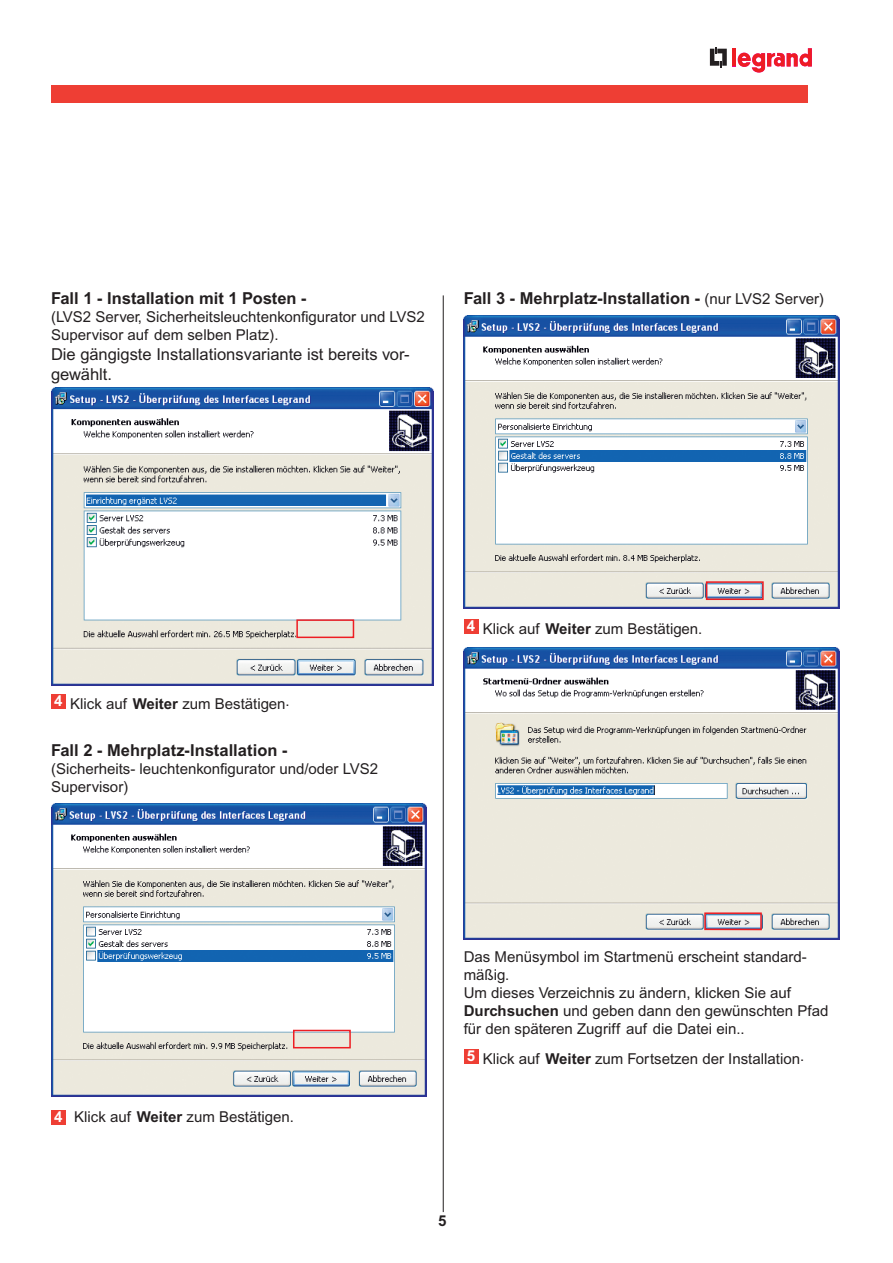
<style>
.page{position:relative;width:893px;height:1263px;background:#fff}
.page>*{position:absolute;margin:0;border:0;box-sizing:border-box;transform-origin:0 0}
.t1{font:700 16.5px "Arial";color:#231f20}
.t2{font:16.5px/19.8px "Arial";color:#231f20}
.t3{font:15px/18px "Arial";color:#231f20}
.t4{font:700 15px "Arial";color:#231f20}
.s1{font-weight:400;font-size:15px}
.s2{font-weight:700}
.s3{font-weight:700;color:#fff}
</style>
<div class="page">
<div style="left:51px;top:85px;width:757px;height:17px;background:#ee3e34"></div>
<svg style="left:710px;top:47px;width:17px;height:20px"></svg>
<hr style="left:732px;top:48px;width:4px;height:19px;background:#ed028c">
<hr style="left:732px;top:48px;width:4px;height:18px;background:#ee1d23">
<svg style="left:738px;top:48px;width:74px;height:25px"></svg>
<img style="left:464px;top:316px;width:375px;height:293px">
<div style="left:464px;top:619px;width:15px;height:15px;background:#ee3e34"></div>
<img style="left:464px;top:647px;width:375px;height:293px">
<div style="left:704px;top:912px;width:58px;height:18px;border:2px solid #ee1d23"></div>
<div style="left:464px;top:1049px;width:15px;height:15px;background:#ee3e34"></div>
<div style="left:706px;top:581px;width:58px;height:19px;border:2px solid #ee1d23"></div>
<img style="left:51px;top:387px;width:383px;height:298px">
<div style="left:51px;top:694px;width:15px;height:15px;background:#ee3e34"></div>
<img style="left:51px;top:803px;width:376px;height:293px">
<div style="left:51px;top:1110px;width:15px;height:15px;background:#ee3e34"></div>
<hr style="left:443px;top:295px;width:1px;height:917px;background:#231f20">
<div style="left:296px;top:619px;width:58px;height:19px;border:2px solid #ee1d23"></div>
<div style="left:293px;top:1030px;width:58px;height:18px;border:2px solid #ee1d23"></div>
<p class="t1" style="left:51px;top:289px;width:257px">Fall 1 - Installation mit 1 Posten -</p>
<p class="t3" style="left:51px;top:308px;width:375px">(LVS2 Server, Sicherheitsleuchtenkonfigurator und LVS2<br>Supervisor auf dem selben Platz).</p>
<p class="t2" style="left:51px;top:344px;width:360px">Die gängigste I nstallationsvariante ist bereits vor&shy;gewählt.</p>
<p class="t1" style="left:464px;top:289px;width:362px">Fall 3 - Mehrplatz-Installation - <span class="s1">(nur LVS2 Server)</span></p>
<p class="t3" style="left:54px;top:695px;width:237px"><sup>4</sup> Klick auf <span class="s2">Weiter</span> zum Bestätigen.</p>
<p class="t1" style="left:51px;top:740px;width:238px">Fall 2 - Mehrplatz-Installation -</p>
<p class="t3" style="left:51px;top:759px;width:328px">(Sicherheits- leuchtenkonfigurator und/oder LVS2<br>Supervisor)</p>
<p class="t3" style="left:467px;top:620px;width:237px"><sup>4</sup> Klick auf <span class="s2">Weiter</span> zum Bestätigen.</p>
<p class="t3" style="left:54px;top:1107px;width:241px"><span class="s3">4</span> Klick auf <span class="s2">Weiter</span> zum Bestätigen.</p>
<p class="t3" style="left:464px;top:948px;width:366px">Das Menüsymbol im Startmenü erscheint standard&shy;mäßig.<br>U m dieses Verzeichnis zu ändern, klicken Sie auf <span class="s2">Durchsuchen</span> und geben dann den gewünschten Pfad für den späteren Zugriff auf die Datei ein..</p>
<p class="t3" style="left:467px;top:1049px;width:339px"><sup>5</sup> Klick auf <span class="s2">Weiter</span> zum Fortsetzen der I nstallation.</p>
<p class="t4" style="left:438px;top:1212px;width:10px">5</p>
</div>
